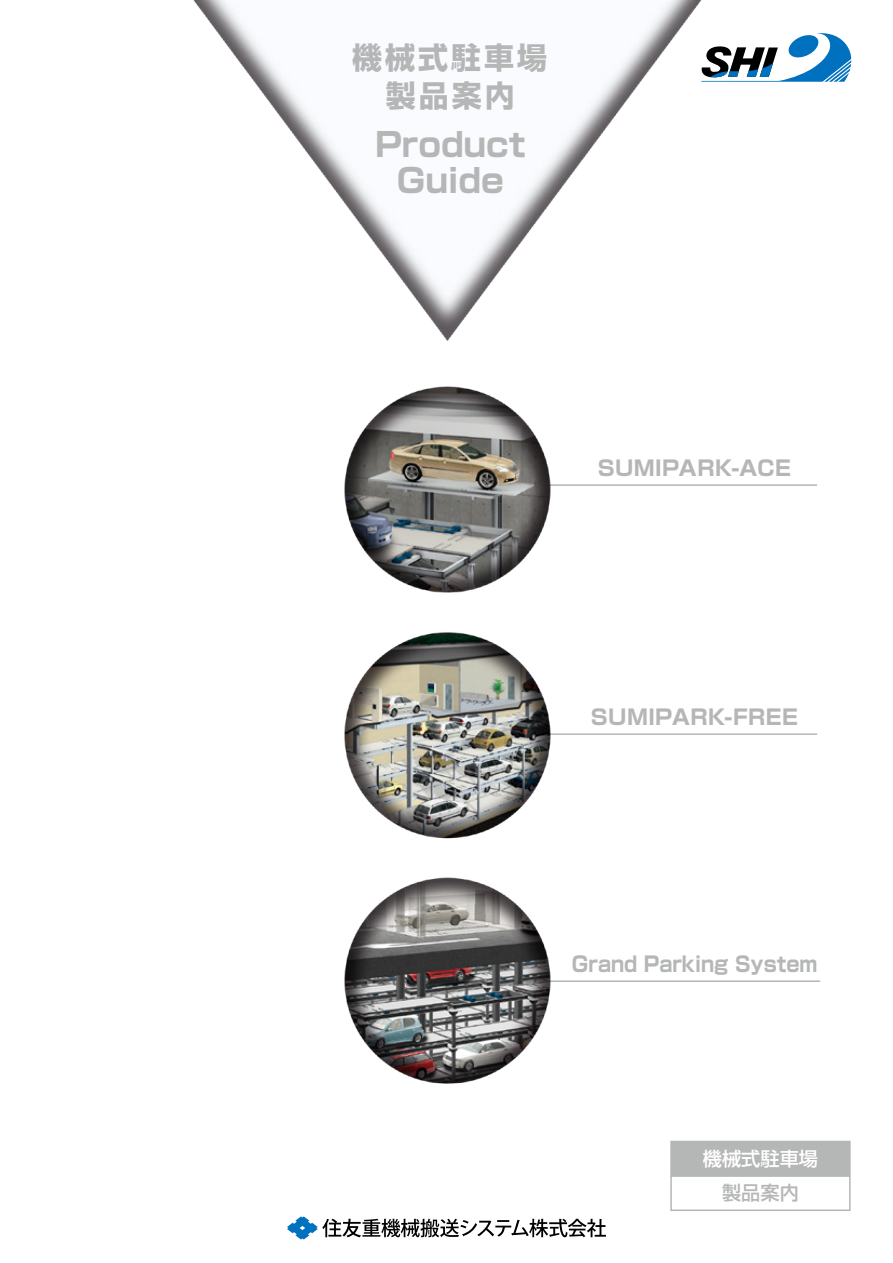
<style>
.page{position:relative;width:893px;height:1263px;background:#fff}
.page>*{position:absolute;margin:0;border:0;box-sizing:border-box;transform-origin:0 0}
.t1{font:700 33px/36.2px "Shin Go";color:#b5b6b6;text-align:center}
.t2{font:700 30px/38.2px "Shin Go";letter-spacing:.1em;color:#b5b6b6;text-align:center}
.t3{font:700 21px "Shin Go";color:#b5b6b6;scale:.91 1}
.t4{font:700 21px "Shin Go";letter-spacing:.02em;color:#b5b6b6}
.t5{font:700 21px "Shin Go";color:#b5b6b6}
.t6{font:500 19.2px "Shin Go";color:#fff}
.t7{font:500 19.2px "Shin Go";color:#b5b6b6}
</style>
<div class="page">
<svg style="left:783px;top:33px;width:68px;height:49px"></svg>
<hr style="left:545px;top:484px;width:272px;height:2px;background:#b5b6b6">
<hr style="left:542px;top:980px;width:278px;height:2px;background:#b5b6b6">
<hr style="left:545px;top:733px;width:272px;height:2px;background:#b5b6b6">
<div style="left:671px;top:1141px;width:179px;height:35px;background:#b5b6b6"></div>
<div style="left:670px;top:1175px;width:181px;height:36px;border:2px solid #b5b6b6"></div>
<img style="left:193px;top:0;width:590px;height:1240px">
<h2 class="t2" style="left:352px;top:37px;width:196px">機械式駐車場製品案内</h2>
<h1 class="t1" style="left:375px;top:125px;width:152px">Product<br>Guide</h1>
<p class="t5" style="left:598px;top:454px;width:195px">SUMIPARK-ACE</p>
<p class="t4" style="left:591px;top:703px;width:209px">SUMIPARK-FREE</p>
<p class="t3" style="left:572px;top:950px;width:271px">Grand Parking System</p>
<p class="t6" style="left:703px;top:1146px;width:117px">機械式駐車場</p>
<p class="t7" style="left:722px;top:1180px;width:78px">製品案内</p>
</div>
